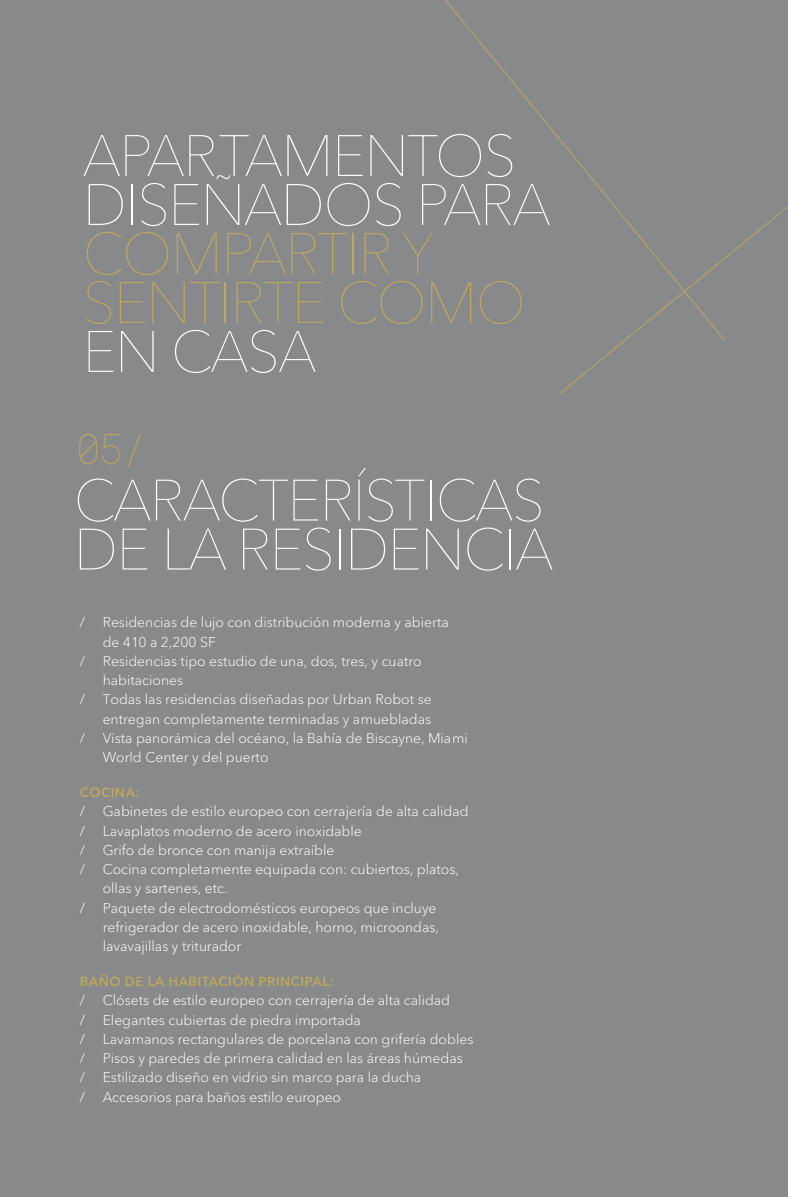
<style>
.page{position:relative;width:788px;height:1197px;background:#88898a}
.page>*{position:absolute;margin:0;border:0;box-sizing:border-box;transform-origin:0 0}
.t1{font:200 57.75px/49px "Avenir Next";letter-spacing:-.03em;color:#fff}
.t2{font:200 57.75px/49px "Avenir Next";letter-spacing:-.03em;color:#bea85c}
.t3{font:100 41.65px "Roboto Mono";color:#bea85c}
.t4{font:300 14px/19.2px "Avenir Next LT Pro";color:#fff}
.t5{font:600 13.12px "Avenir Next";letter-spacing:.04em;color:#bea85c}
</style>
<div class="page">
<svg style="left:445px;top:0;width:280px;height:341px"></svg>
<h1 class="t1" style="left:82px;top:128px;width:470px">APARTAMENTOS<br>DISEÑADOS PARA</h1>
<h1 class="t2" style="left:82px;top:226px;width:445px">COMPARTIR Y<br>SENTIRTE COMO</h1>
<h1 class="t1" style="left:82px;top:324px;width:235px">EN CASA</h1>
<h2 class="t3" style="left:76px;top:420px;width:72px">05/</h2>
<h1 class="t1" style="left:74px;top:472px;width:481px">CARACTERÍSTICAS<br>DE LA RESIDENCIA</h1>
<p class="t4" style="left:80px;top:612px;width:7px">/</p>
<p class="t4" style="left:103px;top:612px;width:347px">Residencias de lujo con distribución moderna y abierta de 410 a 2,200 SF</p>
<p class="t4" style="left:80px;top:651px;width:7px">/</p>
<p class="t4" style="left:103px;top:651px;width:320px">Residencias tipo estudio de una, dos, tres, y cuatro habitaciones</p>
<p class="t4" style="left:80px;top:689px;width:7px">/</p>
<p class="t4" style="left:103px;top:689px;width:330px">Todas las residencias diseñadas por Urban Robot se entregan completamente terminadas y amuebladas</p>
<p class="t4" style="left:80px;top:728px;width:7px">/</p>
<p class="t4" style="left:103px;top:728px;width:366px">Vista panorámica del océano, la Bahía de Biscayne, Miami<br>World Center y del puerto</p>
<p class="t5" style="left:80px;top:781px;width:61px">COCINA:</p>
<p class="t4" style="left:80px;top:801px;width:7px">/</p>
<p class="t4" style="left:103px;top:801px;width:367px">Gabinetes de estilo europeo con cerrajería de alta calidad</p>
<p class="t4" style="left:80px;top:820px;width:7px">/</p>
<p class="t4" style="left:103px;top:820px;width:261px">Lavaplatos moderno de acero inoxidable</p>
<p class="t4" style="left:80px;top:840px;width:7px">/</p>
<p class="t4" style="left:103px;top:840px;width:233px">Grifo de bronce con manija extraíble</p>
<p class="t4" style="left:80px;top:859px;width:7px">/</p>
<p class="t4" style="left:103px;top:859px;width:358px">Cocina completamente equipada con: cubiertos, platos, ollas y sartenes, etc.</p>
<p class="t4" style="left:80px;top:897px;width:7px">/</p>
<p class="t4" style="left:103px;top:897px;width:338px">Paquete de electrodomésticos europeos que incluye refrigerador de acero inoxidable, horno, microondas, lavavajillas y triturador</p>
<p class="t5" style="left:80px;top:970px;width:255px">BAÑO DE LA HABITACIÓN PRINCIPAL:</p>
<p class="t4" style="left:80px;top:990px;width:7px">/</p>
<p class="t4" style="left:103px;top:990px;width:349px">Clósets de estilo europeo con cerrajería de alta calidad</p>
<p class="t4" style="left:80px;top:1009px;width:7px">/</p>
<p class="t4" style="left:103px;top:1009px;width:260px">Elegantes cubiertas de piedra importada</p>
<p class="t4" style="left:80px;top:1029px;width:7px">/</p>
<p class="t4" style="left:103px;top:1029px;width:372px">Lavamanos rectangulares de porcelana con grifería dobles</p>
<p class="t4" style="left:80px;top:1048px;width:7px">/</p>
<p class="t4" style="left:103px;top:1048px;width:361px">Pisos y paredes de primera calidad en las áreas húmedas</p>
<p class="t4" style="left:80px;top:1067px;width:7px">/</p>
<p class="t4" style="left:103px;top:1067px;width:320px">Estilizado diseño en vidrio sin marco para la ducha</p>
<p class="t4" style="left:80px;top:1086px;width:7px">/</p>
<p class="t4" style="left:103px;top:1086px;width:240px">Accesorios para baños estilo europeo</p>
</div>
